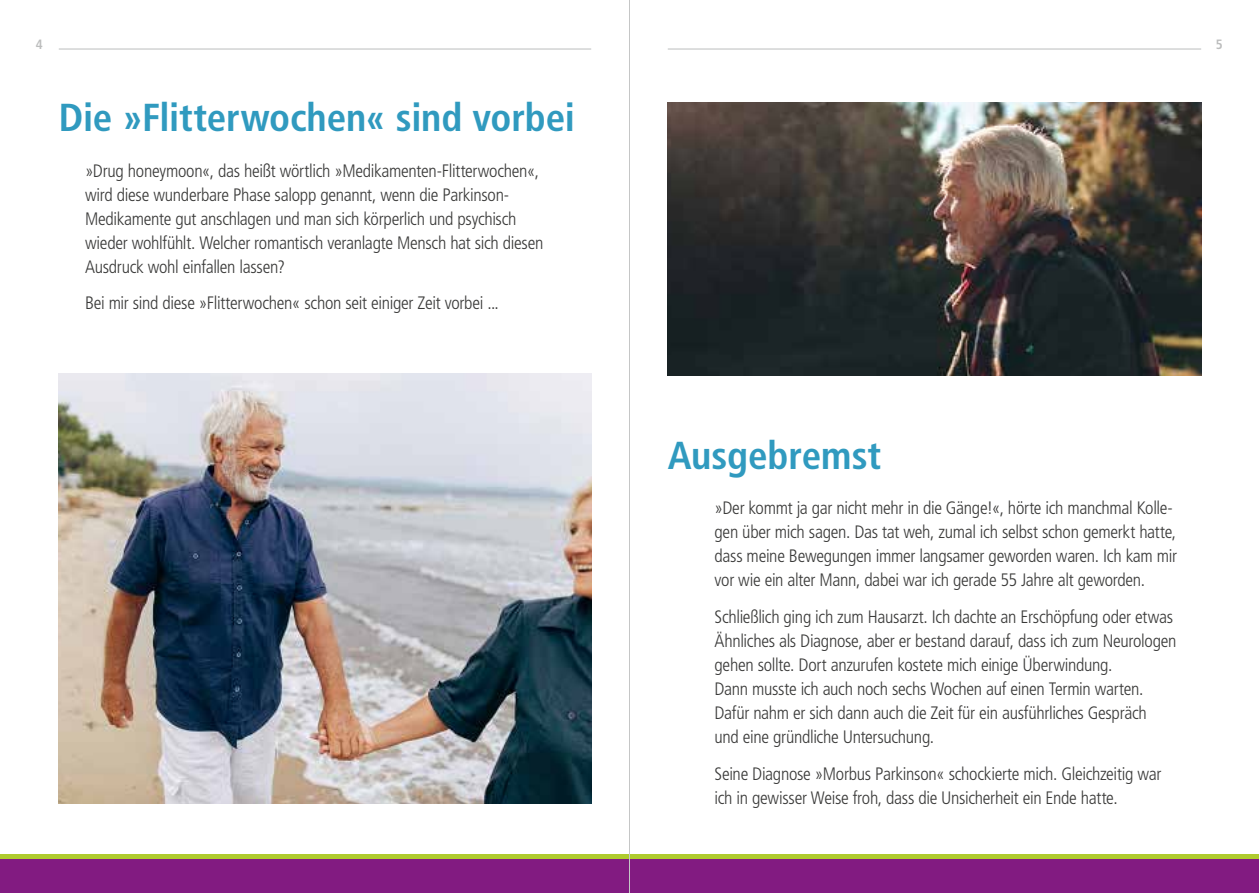
<style>
.page{position:relative;width:1259px;height:893px;background:#fff}
.page>*{position:absolute;margin:0;border:0;box-sizing:border-box;transform-origin:0 0}
.t1{font:700 condensed 39px "Frutiger LT Std";letter-spacing:-.005em;color:#309abf}
.t2{font:300 condensed 18px/24px "Frutiger LT Std";letter-spacing:-.02em;color:#3a3a39}
.t3{font:700 condensed 13.5px "Frutiger LT Std";color:#bcbdbd}
</style>
<div class="page">
<hr style="left:59px;top:49px;width:532px;height:1px;background:#bcbdbd">
<hr style="left:668px;top:49px;width:533px;height:1px;background:#bcbdbd">
<div style="left:0;top:855px;width:1259px;height:38px;background:#821b81"></div>
<hr style="left:0;top:855px;width:1259px;height:4px;background:#afcb2e">
<img style="left:59px;top:373px;width:532px;height:431px">
<img style="left:668px;top:102px;width:533px;height:274px">
<hr style="left:629px;top:0;width:1px;height:893px;background:#c5c6c6">
<p class="t3" style="left:36px;top:37px;width:8px">4</p>
<p class="t3" style="left:1215px;top:37px;width:8px">5</p>
<h1 class="t1" style="left:59px;top:95px;width:518px">Die »Flitterwochen« sind vorbei</h1>
<p class="t2" style="left:85px;top:159px;width:460px">»Drug honeymoon«, das heißt wörtlich »Medikamenten-Flitterwochen«, wird diese wunderbare Phase salopp genannt, wenn die Parkinson-Medikamente gut anschlagen und man sich körperlich und psychisch wieder wohlfühlt. Welcher romantisch veranlagte Mensch hat sich diesen Ausdruck wohl einfallen lassen?</p>
<p class="t2" style="left:85px;top:291px;width:415px">Bei mir sind diese »Flitterwochen« schon seit einiger Zeit vorbei ...</p>
<h1 class="t1" style="left:668px;top:432px;width:215px">Ausgebremst</h1>
<p class="t2" style="left:714px;top:496px;width:464px">»Der kommt ja gar nicht mehr in die Gänge!«, hörte ich manchmal Kolle&shy;gen über mich sagen. Das tat weh, zumal ich selbst schon gemerkt hatte, dass meine Bewegungen immer langsamer geworden waren. Ich kam mir vor wie ein alter Mann, dabei war ich gerade 55 Jahre alt geworden.</p>
<p class="t2" style="left:714px;top:605px;width:463px">Schließlich ging ich zum Hausarzt. Ich dachte an Erschöpfung oder etwas Ähnliches als Diagnose, aber er bestand darauf, dass ich zum Neurologen gehen sollte. Dort anzurufen kostete mich einige Überwindung.<br>Dann musste ich auch noch sechs Wochen auf einen Termin warten.<br>Dafür nahm er sich dann auch die Zeit für ein ausführliches Gespräch<br>und eine gründliche Untersuchung.</p>
<p class="t2" style="left:714px;top:762px;width:448px">Seine Diagnose »Morbus Parkinson« schockierte mich. Gleichzeitig war ich in gewisser Weise froh, dass die Unsicherheit ein Ende hatte.</p>
</div>
